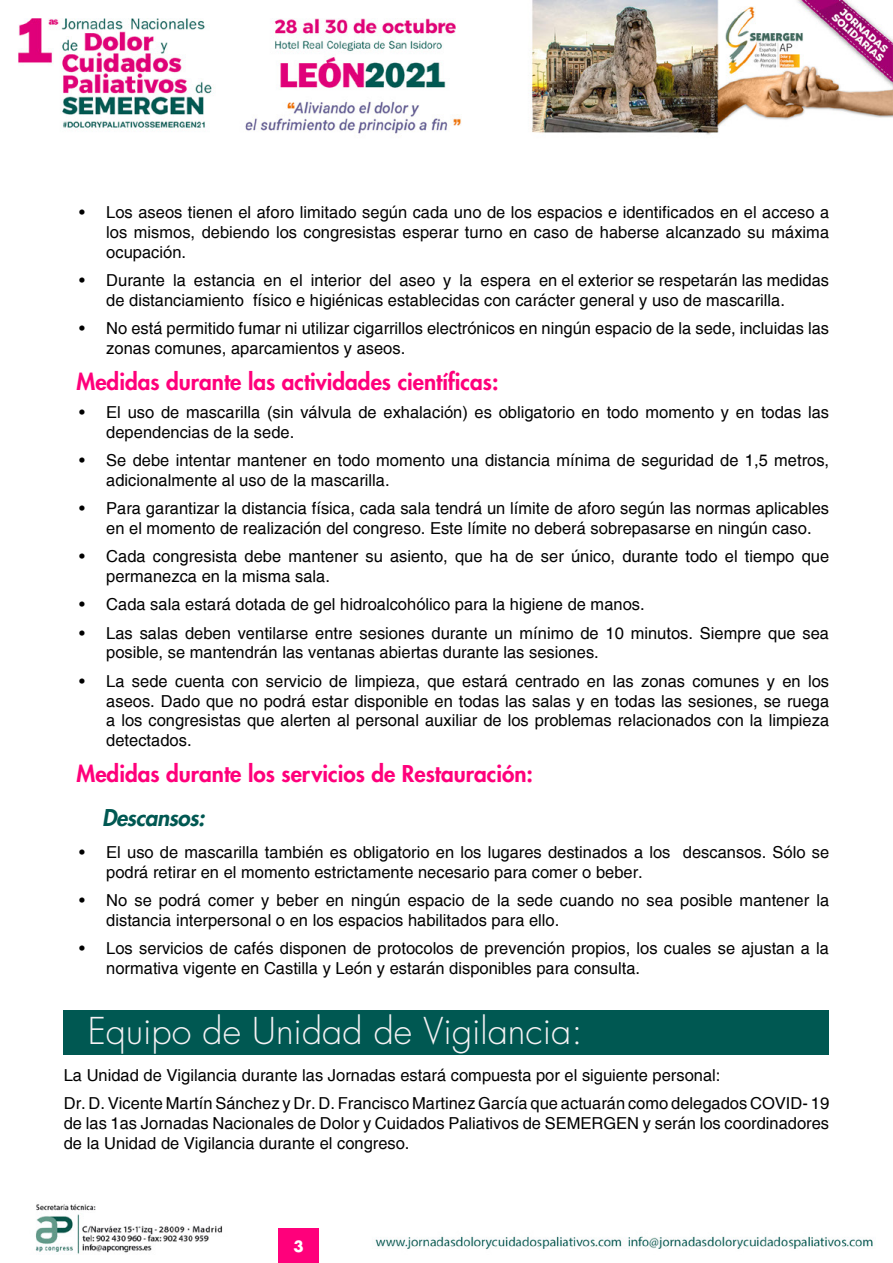
<style>
.page{position:relative;width:893px;height:1263px;background:#fff}
.page>*{position:absolute;margin:0;border:0;box-sizing:border-box;transform-origin:0 0}
.t1{font:300 36px "Futura Std";color:#f5f2f4}
.t2{font:800 22.5px "Futura Std";color:#ff007b}
.t3{font:italic 800 22.5px "Futura Std";letter-spacing:-.02em;color:#005852}
.t4{font:16.5px/19.8px "Helvetica";color:#000}
.t5{font:700 15px "Futura Std";color:#fff}
</style>
<div class="page">
<img style="left:18px;top:0;width:875px;height:1263px">
<div style="left:279px;top:1229px;width:40px;height:34px;background:#ff007b"></div>
<div style="left:64px;top:1010px;width:765px;height:44px;background:#005852"></div>
<p class="t4" style="left:106px;top:203px;width:724px;text-align:justify;text-indent:-27px">• Los aseos tienen el aforo limitado según cada uno de los espacios e identificados en el acceso a los mismos, debiendo los congresistas esperar turno en caso de haberse alcanzado su máxima ocupación.</p>
<p class="t4" style="left:106px;top:271px;width:724px;text-indent:-27px">• Durante la estancia en el interior del aseo y la espera en el exterior se respetarán las medidas de distanciamiento físico e higiénicas establecidas con carácter general y uso de mascarilla.</p>
<p class="t4" style="left:106px;top:319px;width:724px;text-indent:-27px">• No está permitido fumar ni utilizar cigarrillos electrónicos en ningún espacio de la sede, incluidas las zonas comunes, aparcamientos y aseos.</p>
<h2 class="t2" style="left:77px;top:367px;width:423px">Medidas durante las actividades científicas:</h2>
<p class="t4" style="left:106px;top:402px;width:724px;text-indent:-27px">• El uso de mascarilla (sin válvula de exhalación) es obligatorio en todo momento y en todas las dependencias de la sede.</p>
<p class="t4" style="left:106px;top:450px;width:724px;text-indent:-27px">• Se debe intentar mantener en todo momento una distancia mínima de seguridad de 1,5 metros, adicionalmente al uso de la mascarilla.</p>
<p class="t4" style="left:79px;top:498px;width:751px;text-align:center">• Para garantizar la distancia física, cada sala tendrá un límite de aforo según las normas aplicables en el momento de realización del congreso. Este límite no deberá sobrepasarse en ningún caso.</p>
<p class="t4" style="left:106px;top:547px;width:724px;text-indent:-27px">• Cada congresista debe mantener su asiento, que ha de ser único, durante todo el tiempo que permanezca en la misma sala.</p>
<p class="t4" style="left:79px;top:595px;width:567px">• Cada sala estará dotada de gel hidroalcohólico para la higiene de manos.</p>
<p class="t4" style="left:106px;top:623px;width:724px;text-indent:-27px">• Las salas deben ventilarse entre sesiones durante un mínimo de 10 minutos. Siempre que sea posible, se mantendrán las ventanas abiertas durante las sesiones.</p>
<p class="t4" style="left:106px;top:671px;width:724px;text-align:justify;text-indent:-27px">• La sede cuenta con servicio de limpieza, que estará centrado en las zonas comunes y en los aseos. Dado que no podrá estar disponible en todas las salas y en todas las sesiones, se ruega a los congresistas que alerten al personal auxiliar de los problemas relacionados con la limpieza detectados.</p>
<h2 class="t2" style="left:77px;top:759px;width:458px">Medidas durante los servicios de Restauración:</h2>
<h2 class="t3" style="left:102px;top:803px;width:104px">Descansos:</h2>
<p class="t4" style="left:106px;top:843px;width:724px;text-indent:-27px">• El uso de mascarilla también es obligatorio en los lugares destinados a los descansos. Sólo se podrá retirar en el momento estrictamente necesario para comer o beber.</p>
<p class="t4" style="left:106px;top:891px;width:724px;text-indent:-27px">• No se podrá comer y beber en ningún espacio de la sede cuando no sea posible mantener la distancia interpersonal o en los espacios habilitados para ello.</p>
<p class="t4" style="left:106px;top:939px;width:724px;text-indent:-27px">• Los servicios de cafés disponen de protocolos de prevención propios, los cuales se ajustan a la normativa vigente en Castilla y León y estarán disponibles para consulta.</p>
<h1 class="t1" style="left:88px;top:1009px;width:496px">Equipo de Unidad de Vigilancia:</h1>
<p class="t4" style="left:64px;top:1061px;width:767px;line-height:28.3px">La Unidad de Vigilancia durante las Jornadas estará compuesta por el siguiente personal:<br>Dr. D. Vicente Martín Sánchez y Dr. D. Francisco Martinez García que actuarán como delegados COVID- 19</p>
<p class="t4" style="left:64px;top:1113px;width:767px">de las 1as Jornadas Nacionales de Dolor y Cuidados Paliativos de SEMERGEN y serán los coordinadores de la Unidad de Vigilancia durante el congreso.</p>
<p class="t5" style="left:294px;top:1237px;width:12px">3</p>
</div>
